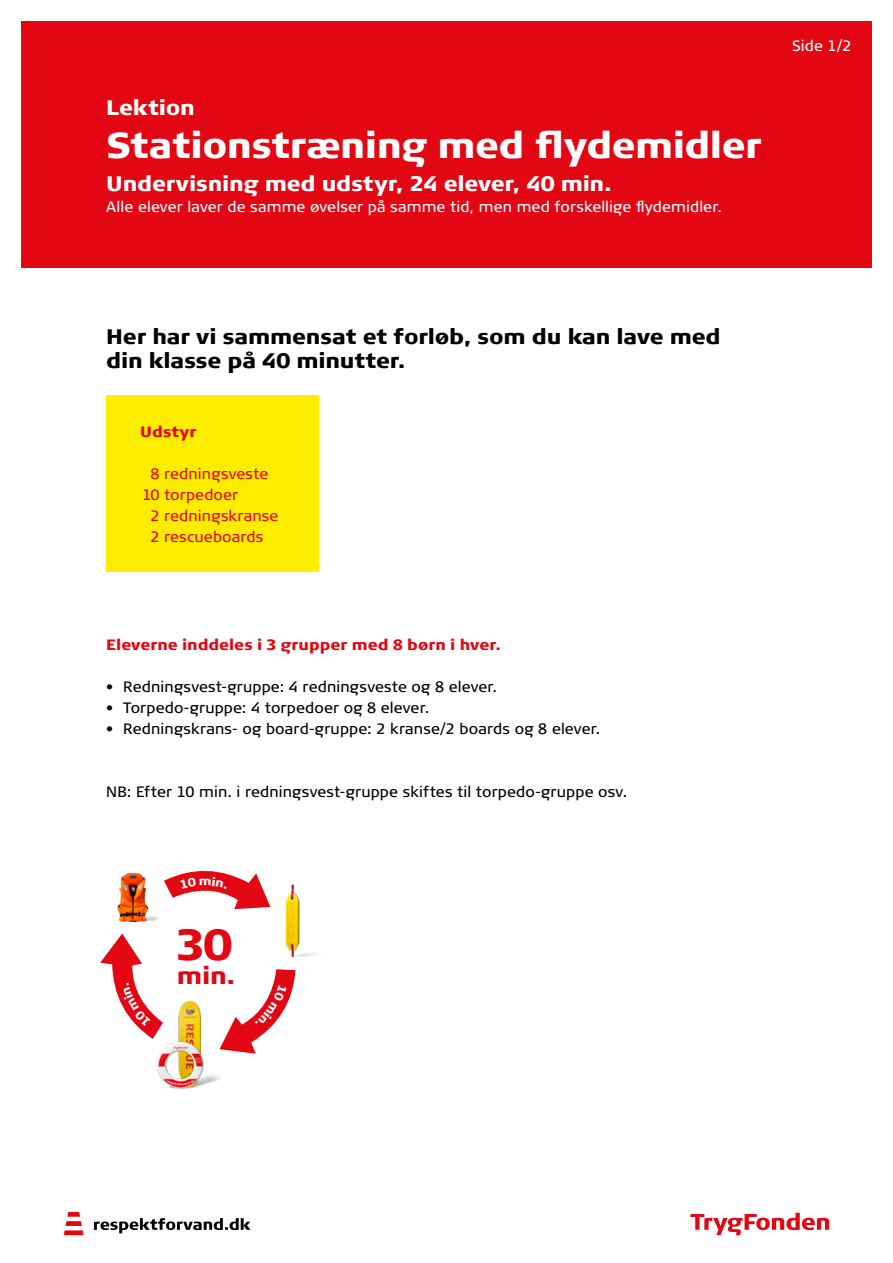
<style>
.page{position:relative;width:893px;height:1263px;background:#fff}
.page>*{position:absolute;margin:0;border:0;box-sizing:border-box;transform-origin:0 0}
.t1{font:900 43.5px "TRYG Column";color:#e30613}
.t2{font:900 36px "TRYG Column";letter-spacing:-.015em;color:#fff}
.t3{font:900 24px "TRYG Column";color:#e30613}
.t4{font:900 21px/24px "TRYG Column";letter-spacing:-.01em;color:#000}
.t5{font:900 21px "TRYG Column";letter-spacing:-.01em;color:#fff}
.t6{font:15px "TRYG Column";letter-spacing:.01em;color:#000}
.t7{font:15px "TRYG Column";letter-spacing:.01em;color:#fff}
.t8{font:15px "TRYG Column";letter-spacing:.01em;color:#e30613}
.t9{font:900 15px "TRYG Column";color:#e30613}
</style>
<div class="page">
<svg style="left:690px;top:1213px;width:139px;height:22px"></svg>
<svg style="left:94px;top:1218px;width:156px;height:15px"></svg>
<svg style="left:64px;top:1212px;width:20px;height:23px"></svg>
<div style="left:106px;top:395px;width:213px;height:177px;background:#ffed00"></div>
<div style="left:21px;top:21px;width:851px;height:247px;background:#e30613"></div>
<img style="left:178px;top:1000px;width:42px;height:83px">
<img style="left:157px;top:1039px;width:52px;height:50px">
<img style="left:285px;top:884px;width:31px;height:74px">
<img style="left:117px;top:872px;width:42px;height:51px">
<svg style="left:164px;top:870px;width:106px;height:39px"></svg>
<svg style="left:219px;top:969px;width:76px;height:85px"></svg>
<svg style="left:100px;top:933px;width:63px;height:106px"></svg>
<h3 class="t5" style="left:106px;top:94px;width:90px">Lektion</h3>
<h2 class="t2" style="left:106px;top:122px;width:657px">Stationstræning med flydemidler</h2>
<h3 class="t5" style="left:106px;top:170px;width:507px">Undervisning med udstyr, 24 elever, 40 min.</h3>
<p class="t7" style="left:106px;top:198px;width:617px">Alle elever laver de samme øvelser på samme tid, men med forskellige flydemidler.</p>
<p class="t7" style="left:792px;top:37px;width:61px">Side 1/2</p>
<h3 class="t4" style="left:106px;top:324px;width:616px">Her har vi sammensat et forløb, som du kan lave med din klasse på 40 minutter.</h3>
<p class="t9" style="left:140px;top:422px;width:58px">Udstyr</p>
<p class="t8" style="left:150px;top:465px;width:119px">8 redningsveste</p>
<p class="t8" style="left:142px;top:486px;width:97px">10 torpedoer</p>
<p class="t8" style="left:150px;top:507px;width:129px">2 redningskranse</p>
<p class="t8" style="left:150px;top:528px;width:115px">2 rescueboards</p>
<p class="t9" style="left:106px;top:635px;width:396px">Eleverne inddeles i 3 grupper med 8 børn i hver.</p>
<p class="t6" style="left:106px;top:678px;width:392px">• Redningsvest-gruppe: 4 redningsveste og 8 elever.</p>
<p class="t6" style="left:106px;top:699px;width:324px">• Torpedo-gruppe: 4 torpedoer og 8 elever.</p>
<p class="t6" style="left:106px;top:720px;width:495px">• Redningskrans- og board-gruppe: 2 kranse/2 boards og 8 elever.</p>
<p class="t6" style="left:106px;top:783px;width:522px">NB: Efter 10 min. i redningsvest-gruppe skiftes til torpedo-gruppe osv.</p>
<h1 class="t1" style="left:176px;top:917px;width:57px">30</h1>
<h3 class="t3" style="left:177px;top:960px;width:60px">min.</h3>
</div>
